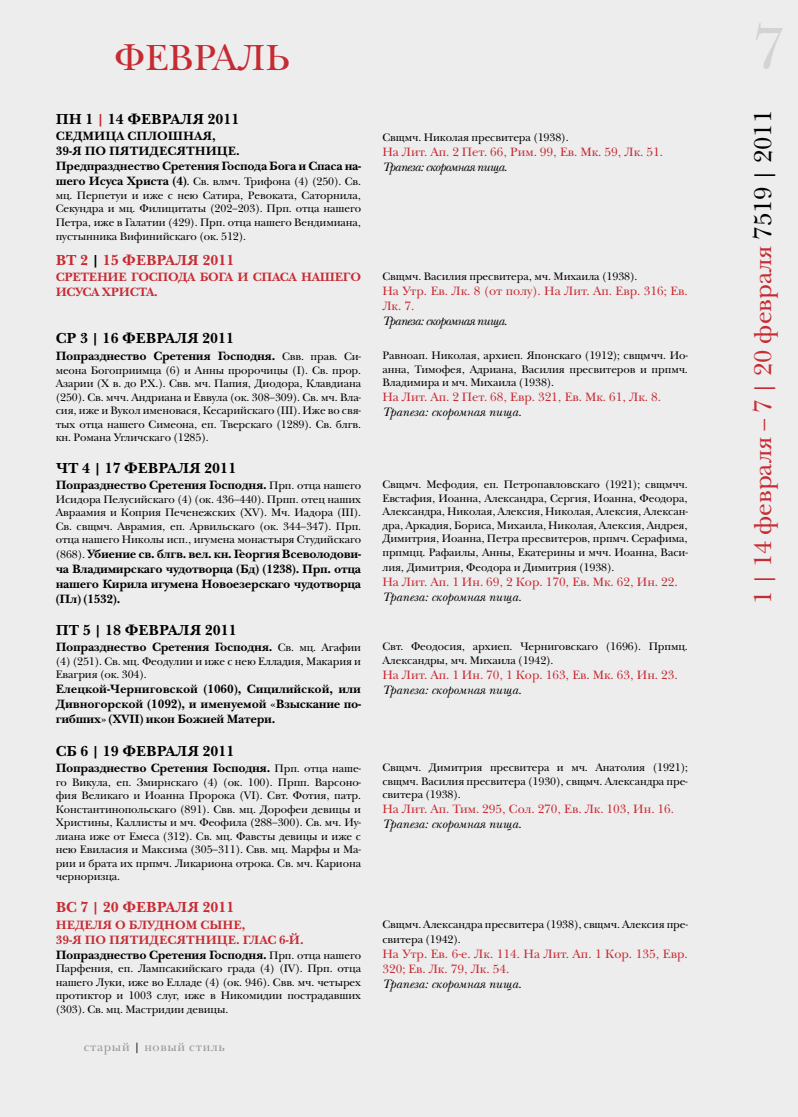
<style>
.page{position:relative;width:798px;height:1117px;background:#fff}
.page>*{position:absolute;margin:0;border:0;box-sizing:border-box;transform-origin:0 0}
.t1{font:60px "New Baskerville C";color:#d1d3d4}
.t2{font:37.5px "New Baskerville C";color:#c72b32}
.t3{font:25px "New Baskerville C";color:#c72b32}
.t4{font:700 15px "New Baskerville C";color:#000}
.t5{font:700 15px "New Baskerville C";color:#c72b32}
.t6{font:700 12.5px/15px "New Baskerville C";letter-spacing:-.01em;color:#000}
.t7{font:12.5px/15px "New Baskerville C";color:#c72b32}
.t8{font:italic 12.5px "New Baskerville C";color:#000}
.t9{font:700 12.5px/15px "New Baskerville C";color:#c72b32}
.t10{font:italic 12.5px "New Baskerville C";letter-spacing:-.05em;color:#000}
.t11{font:12.5px "New Baskerville C";letter-spacing:.055em;color:#939598}
.t12{font:11.25px/13.5px "New Baskerville C";letter-spacing:-.01em;color:#000;text-align:justify}
.s1{color:#c72b32}
.s2{font-weight:700;font-size:12.5px}
.s3{font-size:12.5px}
.s4{color:#000}
.s5{font-weight:400;font-size:11.25px}
</style>
<div class="page">
<div style="left:0;top:0;width:797px;height:1116px;background:#ededee"></div>
<h2 class="t2" style="left:114px;top:35px;width:177px">ФЕВРАЛЬ</h2>
<h3 class="t4" style="left:56px;top:111px;width:185px">ПН 1 <span class="s1">|</span> 14 февраля 2011</h3>
<p class="t6" style="left:56px;top:129px;width:11px">СЕДМИЦА</p>
<p class="t6" style="left:56px;top:129px;width:307px;text-indent:72px">сплошная,<br>39-я по пятидесятнице.<br>Предпразднество Сретения Господа Бога и Спаса на-</p>
<p class="t12" style="left:56px;top:175px;width:307px"><span class="s2">шего Исуса Христа (4)</span><span class="s3">.</span> Св. влмч. Трифона (4) (250). Св. мц. Перпетуи и иже с нею Сатира, Ревоката, Саторнила, Секундра и мц. Филицитаты (202–203). Прп. отца нашего Петра, иже в Галатии (429). Прп. отца нашего Вендимиана, пустынника Вифинийскаго (ок. 512).</p>
<h3 class="t5" style="left:56px;top:251px;width:180px">ВТ 2 <span class="s4">|</span> 15 февраля 2011</h3>
<p class="t9" style="left:56px;top:269px;width:10px">СРЕТЕНИЕ</p>
<p class="t9" style="left:131px;top:269px;width:11px">ГОСПОДА</p>
<p class="t9" style="left:200px;top:269px;width:10px">БОГА</p>
<p class="t9" style="left:237px;top:269px;width:26px">И СПАСА</p>
<p class="t9" style="left:301px;top:269px;width:11px">НАШЕГО</p>
<p class="t9" style="left:56px;top:284px;width:10px">ИСУСА</p>
<p class="t9" style="left:102px;top:284px;width:10px">ХРИСТА</p>
<p class="t9" style="left:154px;top:284px;width:5px">.</p>
<h3 class="t4" style="left:56px;top:330px;width:180px">СР 3 | 16 февраля 2011</h3>
<p class="t6" style="left:56px;top:348px;width:307px">Попразднество Сретения Господня. <span class="s5">Свв. прав. Си-</span></p>
<p class="t12" style="left:56px;top:363px;width:307px">меона Богоприимца (6) и Анны пророчицы (I). Св. прор.<br>Азарии (X в. до Р.Х.). Свв. мч. Папия, Диодора, Клавдиана (250). Св. мчч. Андриана и Еввула (ок. 308–309). Св. мч. Вла&shy;сия, иже и Вукол именовася, Кесарийскаго (III). Иже во свя&shy;тых отца нашего Симеона, еп. Тверскаго (1289). Св. блгв. кн. Романа Угличскаго (1285).</p>
<h3 class="t4" style="left:56px;top:459px;width:182px">ЧТ 4 | 17 февраля 2011</h3>
<p class="t6" style="left:56px;top:477px;width:307px">Попразднество Сретения Господня. <span class="s5">Прп. отца нашего</span></p>
<p class="t12" style="left:56px;top:492px;width:307px">Исидора Пелусийскаго (4) (ок. 436–440). Прпп. отец наших Авраамия и Коприя Печенежских (XV). Мч. Иадора (III).<br>Св. свщмч. Аврамия, еп. Арвильскаго (ок. 344–347). Прп. отца нашего Николы исп., игумена монастыря Студийскаго</p>
<p class="t6" style="left:56px;top:546px;width:307px;text-align:justify"><span class="s5">(868).</span> Убиение св. блгв. вел. кн. Георгия Всеволодови&shy;ча Владимирскаго чудотворца (Бд) (1238). Прп. отца нашего Кирила игумена Новоезерскаго чудотворца (Пл) (1532).</p>
<h3 class="t4" style="left:56px;top:621px;width:183px">ПТ 5 | 18 февраля 2011</h3>
<p class="t6" style="left:56px;top:640px;width:307px">Попразднество Сретения Господня. <span class="s5">Св. мц. Агафии</span></p>
<p class="t12" style="left:56px;top:654px;width:307px">(4) (251). Св. мц. Феодулии и иже с нею Елладия, Макария и<br>Евагрия (ок. 304).</p>
<p class="t6" style="left:56px;top:682px;width:307px;text-align:justify">Елецкой-Черниговской (1060), Сицилийской, или Дивногорской (1092), и именуемой «Взыскание по&shy;гибших» (XVII) икон Божией Матери.</p>
<h3 class="t4" style="left:56px;top:741px;width:180px">СБ 6 | 19 февраля 2011</h3>
<p class="t6" style="left:56px;top:760px;width:307px">Попразднество Сретения Господня. <span class="s5">Прп. отца наше-</span></p>
<p class="t12" style="left:56px;top:775px;width:307px">го Викула, еп. Змирнскаго (4) (ок. 100). Прпп. Варсоно&shy;фия Великаго и Иоанна Пророка (VI). Свт. Фотия, патр.<br>Константинопольскаго (891). Свв. мц. Дорофеи девицы и Христины, Каллисты и мч. Феофила (288–300). Св. мч. Иу&shy;лиана иже от Емеса (312). Св. мц. Фавсты девицы и иже с нею Евиласия и Максима (305–311). Свв. мц. Марфы и Ма&shy;рии и брата их прпмч. Ликариона отрока. Св. мч. Кариона черноризца.</p>
<h3 class="t5" style="left:56px;top:898px;width:180px">ВС 7 | 20 февраля 2011</h3>
<p class="t9" style="left:56px;top:916px;width:11px">НЕДЕЛЯ</p>
<p class="t9" style="left:56px;top:916px;width:196px;text-indent:59px">о блудном сыне,<br>39-я по пятидесятнице. ГЛАС</p>
<p class="t6" style="left:56px;top:931px;width:307px;text-indent:223px"><span class="s1">6-Й.<br></span>Попразднество Сретения Господня. <span class="s5">Прп. отца нашего</span></p>
<p class="t12" style="left:56px;top:961px;width:307px">Парфения, еп. Лампсакийскаго града (4) (IV). Прп. отца нашего Луки, иже во Елладе (4) (ок. 946). Свв. мч. четырех протиктор и 1003 слуг, иже в Никомидии пострадавших (303). Св. мц. Мастридии девицы.</p>
<p class="t11" style="left:84px;top:1038px;width:142px">старый <span class="s4">|</span> новый стиль</p>
<p class="t12" style="left:382px;top:131px;width:188px">Свщмч. Николая пресвитера (1938).</p>
<p class="t7" style="left:382px;top:144px;width:282px">На Лит. Ап. 2 Пет. 66, Рим. 99, Ев. Мк. 59, Лк. 51.</p>
<p class="t10" style="left:382px;top:159px;width:126px">Трапеза: скоромная пища.</p>
<p class="t12" style="left:382px;top:270px;width:256px">Свщмч. Василия пресвитера, мч. Михаила (1938).</p>
<p class="t7" style="left:382px;top:284px;width:307px">На Утр. Ев. Лк. 8 (от полу). На Лит. Ап. Евр. 316; Ев.<br>Лк. 7.</p>
<p class="t10" style="left:382px;top:314px;width:126px">Трапеза: скоромная пища.</p>
<p class="t12" style="left:382px;top:348px;width:307px">Равноап. Николая, архиеп. Японскаго (1912); свщмчч. Ио&shy;анна, Тимофея, Адриана, Василия пресвитеров и прпмч.<br>Владимира и мч. Михаила (1938).</p>
<p class="t7" style="left:382px;top:389px;width:280px">На Лит. Ап. 2 Пет. 68, Евр. 321, Ев. Мк. 61, Лк. 8.</p>
<p class="t8" style="left:382px;top:404px;width:141px">Трапеза: скоромная пища.</p>
<p class="t12" style="left:382px;top:478px;width:307px">Свщмч. Мефодия, еп. Петропавловскаго (1921); свщмчч.<br>Евстафия, Иоанна, Александра, Сергия, Иоанна, Феодора, Александра, Николая, Алексия, Николая, Алексия, Алексан&shy;дра, Аркадия, Бориса, Михаила, Николая, Алексия, Андрея, Димитрия, Иоанна, Петра пресвитеров, прпмч. Серафима, прпмцц. Рафаилы, Анны, Екатерины и мчч. Иоанна, Васи-</p>
<p class="t12" style="left:382px;top:560px;width:233px">лия, Димитрия, Феодора и Димитрия (1938).</p>
<p class="t7" style="left:382px;top:574px;width:296px">На Лит. Ап. 1 Ин. 69, 2 Кор. 170, Ев. Мк. 62, Ин. 22.</p>
<p class="t8" style="left:382px;top:589px;width:141px">Трапеза: скоромная пища.</p>
<p class="t12" style="left:382px;top:640px;width:307px">Свт. Феодосия, архиеп. Черниговскаго (1696). Прпмц.<br>Александры, мч. Михаила (1942).</p>
<p class="t7" style="left:382px;top:667px;width:296px">На Лит. Ап. 1 Ин. 70, 1 Кор. 163, Ев. Мк. 63, Ин. 23.</p>
<p class="t8" style="left:382px;top:682px;width:141px">Трапеза: скоромная пища.</p>
<p class="t12" style="left:382px;top:760px;width:307px">Свщмч. Димитрия пресвитера и мч. Анатолия (1921); свщмч. Василия пресвитера (1930), свщмч. Александра пре&shy;свитера (1938).</p>
<p class="t7" style="left:382px;top:801px;width:293px">На Лит. Ап. Тим. 295, Сол. 270, Ев. Лк. 103, Ин. 16.</p>
<p class="t8" style="left:382px;top:816px;width:141px">Трапеза: скоромная пища.</p>
<p class="t12" style="left:382px;top:916px;width:307px;line-height:15px">Свщмч. Александра пресвитера (1938), свщмч. Алексия пре&shy;свитера (1942).</p>
<p class="t7" style="left:382px;top:946px;width:307px">На Утр. Ев. 6-е. Лк. 114. На Лит. Ап. 1 Кор. 135, Евр.<br>320; Ев. Лк. 79, Лк. 54.</p>
<p class="t8" style="left:382px;top:976px;width:141px">Трапеза: скоромная пища.</p>
<h1 class="t1" style="left:752px;top:12px;width:33px">7</h1>
<h3 class="t3" style="left:747px;top:604px;width:495px;rotate:-90deg">1 | 14 февраля – 7 | 20 февраля <span class="s4">7519 | 2011</span></h3>
</div>
